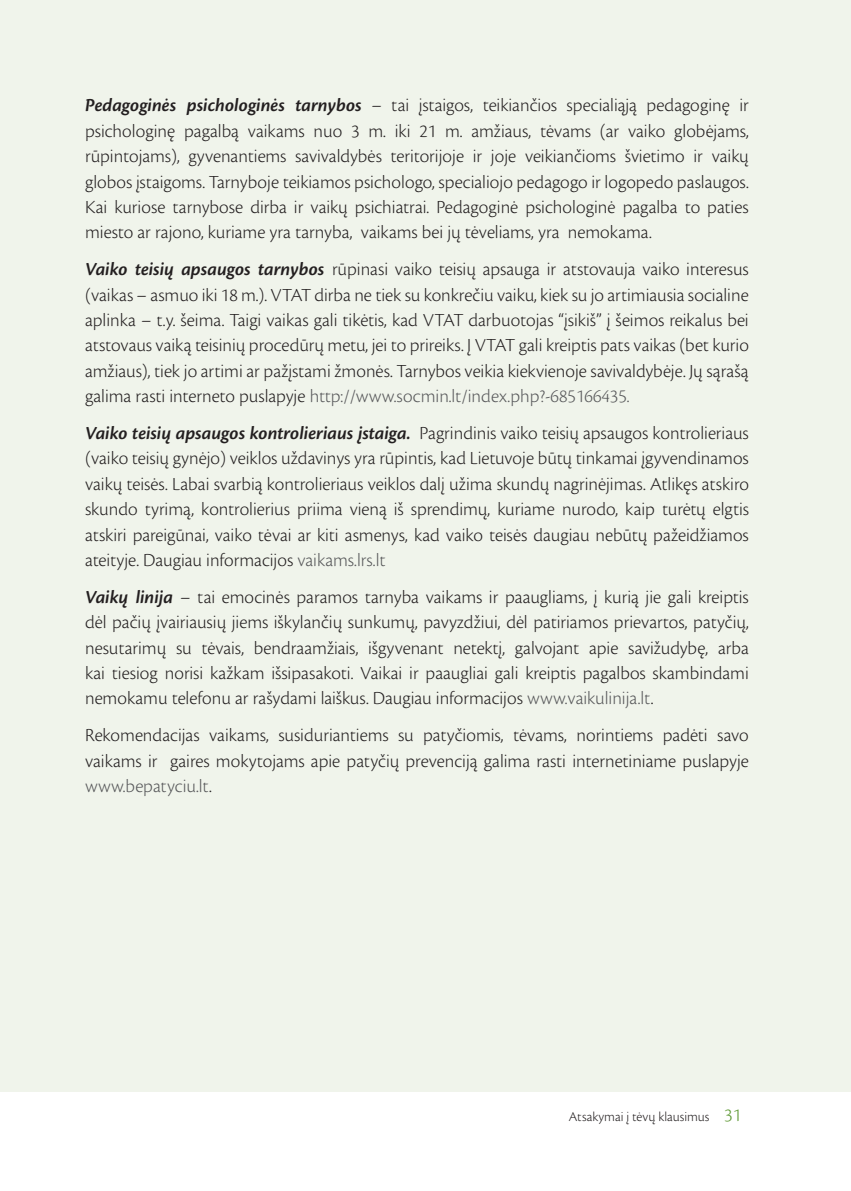
<style>
.page{position:relative;width:851px;height:1191px;background:#fff}
.page>*{position:absolute;margin:0;border:0;box-sizing:border-box;transform-origin:0 0}
.t1{font:300 19.2px/25.4px "Cronos Pro";color:#231f20;text-align:justify}
.t2{font:300 19.2px "Cronos Pro";color:#5c9731}
.t3{font:300 14px "Cronos Pro";color:#231f20}
.s1{font-weight:600;font-style:italic}
.s2{color:#57585a}
</style>
<div class="page">
<div style="left:0;top:0;width:850px;height:1091px;background:#f0f4eb"></div>
<p class="t1" style="left:85px;top:93px;width:665px"><span class="s1">Pedagoginės psichologinės tarnybos</span> – tai įstaigos, teikiančios specialiąją pedagoginę ir psichologinę pagalbą vaikams nuo 3 m. iki 21 m. amžiaus, tėvams (ar vaiko globėjams, rūpintojams), gyvenantiems savivaldybės teritorijoje ir joje veikiančioms švietimo ir vaikų globos įstaigoms. Tarnyboje teikiamos psichologo, specialiojo pedagogo ir logopedo paslaugos.<br>Kai kuriose tarnybose dirba ir vaikų psichiatrai. Pedagoginė psichologinė pagalba to paties miesto ar rajono, kuriame yra tarnyba, vaikams bei jų tėveliams, yra nemokama.</p>
<p class="t1" style="left:85px;top:256px;width:665px"><span class="s1">Vaiko teisių apsaugos tarnybos</span> rūpinasi vaiko teisių apsauga ir atstovauja vaiko interesus (vaikas – asmuo iki 18 m.). VTAT dirba ne tiek su konkrečiu vaiku, kiek su jo artimiausia socialine aplinka – t.y. šeima. Taigi vaikas gali tikėtis, kad VTAT darbuotojas “įsikiš” į šeimos reikalus bei atstovaus vaiką teisinių procedūrų metu, jei to prireiks. Į VTAT gali kreiptis pats vaikas (bet kurio amžiaus), tiek jo artimi ar pažįstami žmonės. Tarnybos veikia kiekvienoje savivaldybėje. Jų sąrašą galima rasti interneto puslapyje <span class="s2">http://www.socmin.lt/index.php?-685166435.</span></p>
<p class="t1" style="left:85px;top:420px;width:665px"><span class="s1">Vaiko teisių apsaugos kontrolieriaus įstaiga.</span> Pagrindinis vaiko teisių apsaugos kontrolieriaus (vaiko teisių gynėjo) veiklos uždavinys yra rūpintis, kad Lietuvoje būtų tinkamai įgyvendinamos vaikų teisės. Labai svarbią kontrolieriaus veiklos dalį užima skundų nagrinėjimas. Atlikęs atskiro skundo tyrimą, kontrolierius priima vieną iš sprendimų, kuriame nurodo, kaip turėtų elgtis atskiri pareigūnai, vaiko tėvai ar kiti asmenys, kad vaiko teisės daugiau nebūtų pažeidžiamos ateityje. Daugiau informacijos <span class="s2">vaikams.lrs.lt</span></p>
<p class="t1" style="left:85px;top:584px;width:665px"><span class="s1">Vaikų linija</span> – tai emocinės paramos tarnyba vaikams ir paaugliams, į kurią jie gali kreiptis dėl pačių įvairiausių jiems iškylančių sunkumų, pavyzdžiui, dėl patiriamos prievartos, patyčių, nesutarimų su tėvais, bendraamžiais, išgyvenant netektį, galvojant apie savižudybę, arba kai tiesiog norisi kažkam išsipasakoti. Vaikai ir paaugliai gali kreiptis pagalbos skambindami nemokamu telefonu ar rašydami laiškus. Daugiau informacijos <span class="s2">www.vaikulinija.lt</span>.</p>
<p class="t1" style="left:85px;top:722px;width:665px">Rekomendacijas vaikams, susiduriantiems su patyčiomis, tėvams, norintiems padėti savo vaikams ir gaires mokytojams apie patyčių prevenciją galima rasti internetiniame puslapyje <span class="s2">www.bepatyciu.lt</span>.</p>
<p class="t3" style="left:569px;top:1108px;width:142px">Atsakymai į tėvų klausimus</p>
<p class="t2" style="left:724px;top:1104px;width:18px">31</p>
</div>
